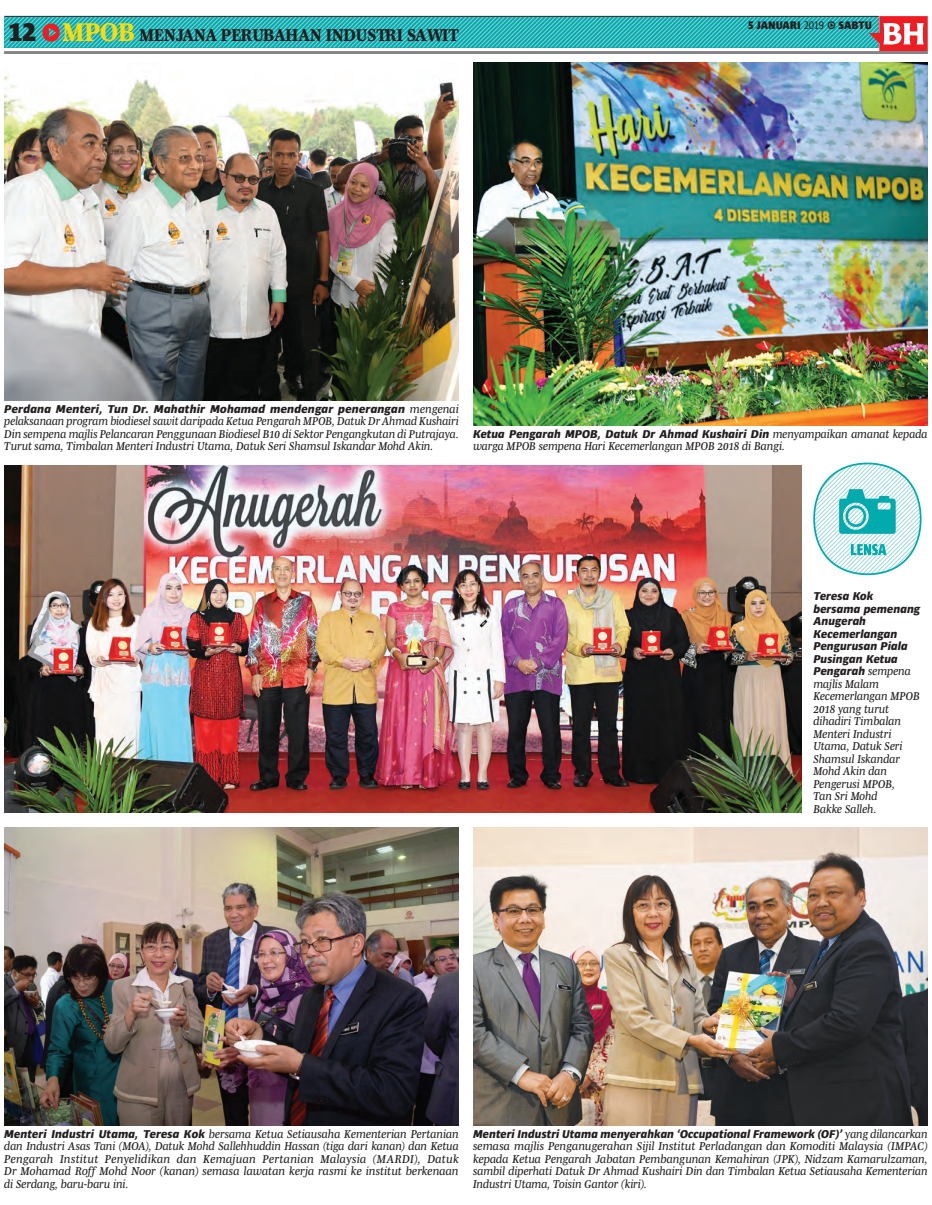
<style>
.page{position:relative;width:932px;height:1205px;background:#fff}
.page>*{position:absolute;margin:0;border:0;box-sizing:border-box;transform-origin:0 0}
.t1{font:800 26.25px "Ardoise Ptf";color:#231f20;scale:.94 1}
.t2{font:700 17.5px "Mencken OT Text";color:#231f20;scale:.94 1}
.text{font:italic 11.62px/12.5px "Mencken OT Text";letter-spacing:-.01em;color:#231f20;text-align:justify}
.BH_TEXT{font:800 condensed 11.25px "Ardoise Ptf";letter-spacing:-.005em;color:#231f20}
.s1{font-size:26.25px;color:#ffdc01}
.s2{font-weight:400}
.s3{font-family:"Ardoise Ptf";font-weight:800}
</style>
<div class="page">
<img style="left:4px;top:71px;width:455px;height:329px">
<img style="left:473px;top:63px;width:455px;height:362px">
<img style="left:4px;top:828px;width:455px;height:297px">
<img style="left:473px;top:828px;width:455px;height:297px">
<img style="left:4px;top:466px;width:798px;height:347px">
<svg style="left:814px;top:463px;width:107px;height:111px"></svg>
<svg style="left:4px;top:16px;width:924px;height:35px"></svg>
<hr style="left:4px;top:51px;width:924px;height:3px;background:#808285">
<p class="t1" style="left:8px;top:12px;width:32px">12</p>
<h2 class="t2" style="left:63px;top:25px;width:423px"><span class="s1">MPOB</span> MENJANA PERUBAHAN INDUSTRI SAWIT</h2>
<p class="BH_TEXT" style="left:748px;top:17px;width:126px">5 JANUARI <span class="s2">2019</span> − SABTU</p>
<p class="text" style="left:4px;top:402px;width:456px"><span class="s3">Perdana Menteri, Tun Dr. Mahathir Mohamad mendengar penerangan</span> mengenai pelaksanaan program biodiesel sawit daripada Ketua Pengarah MPOB, Datuk Dr Ahmad Kushairi Din sempena majlis Pelancaran Penggunaan Biodiesel B10 di Sektor Pengangkutan di Putrajaya.<br>Turut sama, Timbalan Menteri Industri Utama, Datuk Seri Shamsul Iskandar Mohd Akin.</p>
<p class="text" style="left:473px;top:427px;width:456px"><span class="s3">Ketua Pengarah MPOB, Datuk Dr Ahmad Kushairi Din</span> menyampaikan amanat kepada warga MPOB sempena Hari Kecemerlangan MPOB 2018 di Bangi.</p>
<p class="text" style="left:813px;top:590px;width:108px;text-align:left"><span class="s3">Teresa Kok bersama pemenang<br>Anugerah<br>Kecemerlangan<br>Pengurusan Piala<br>Pusingan Ketua<br>Pengarah</span> sempena majlis Malam<br>Kecemerlangan MPOB<br>2018 yang turut dihadiri Timbalan<br>Menteri Industri<br>Utama, Datuk Seri<br>Shamsul Iskandar<br>Mohd Akin dan<br>Pengerusi MPOB,<br>Tan Sri Mohd<br>Bakke Salleh.</p>
<p class="text" style="left:4px;top:1127px;width:456px"><span class="s3">Menteri Industri Utama, Teresa Kok</span> bersama Ketua Setiausaha Kementerian Pertanian dan Industri Asas Tani (MOA), Datuk Mohd Sallehhuddin Hassan (tiga dari kanan) dan Ketua Pengarah Institut Penyelidikan dan Kemajuan Pertanian Malaysia (MARDI), Datuk Dr Mohamad Roff Mohd Noor (kanan) semasa lawatan kerja rasmi ke institut berkenaan di Serdang, baru-baru ini.</p>
<p class="text" style="left:473px;top:1127px;width:456px"><span class="s3">Menteri Industri Utama menyerahkan ‘Occupational Framework (OF)’</span> yang dilancarkan semasa majlis Penganugerahan Sijil Institut Perladangan dan Komoditi Malaysia (IMPAC) kepada Ketua Pengarah Jabatan Pembangunan Kemahiran (JPK), Nidzam Kamarulzaman, sambil diperhati Datuk Dr Ahmad Kushairi Din dan Timbalan Ketua Setiausaha Kementerian Industri Utama, Toisin Gantor (kiri).</p>
</div>
